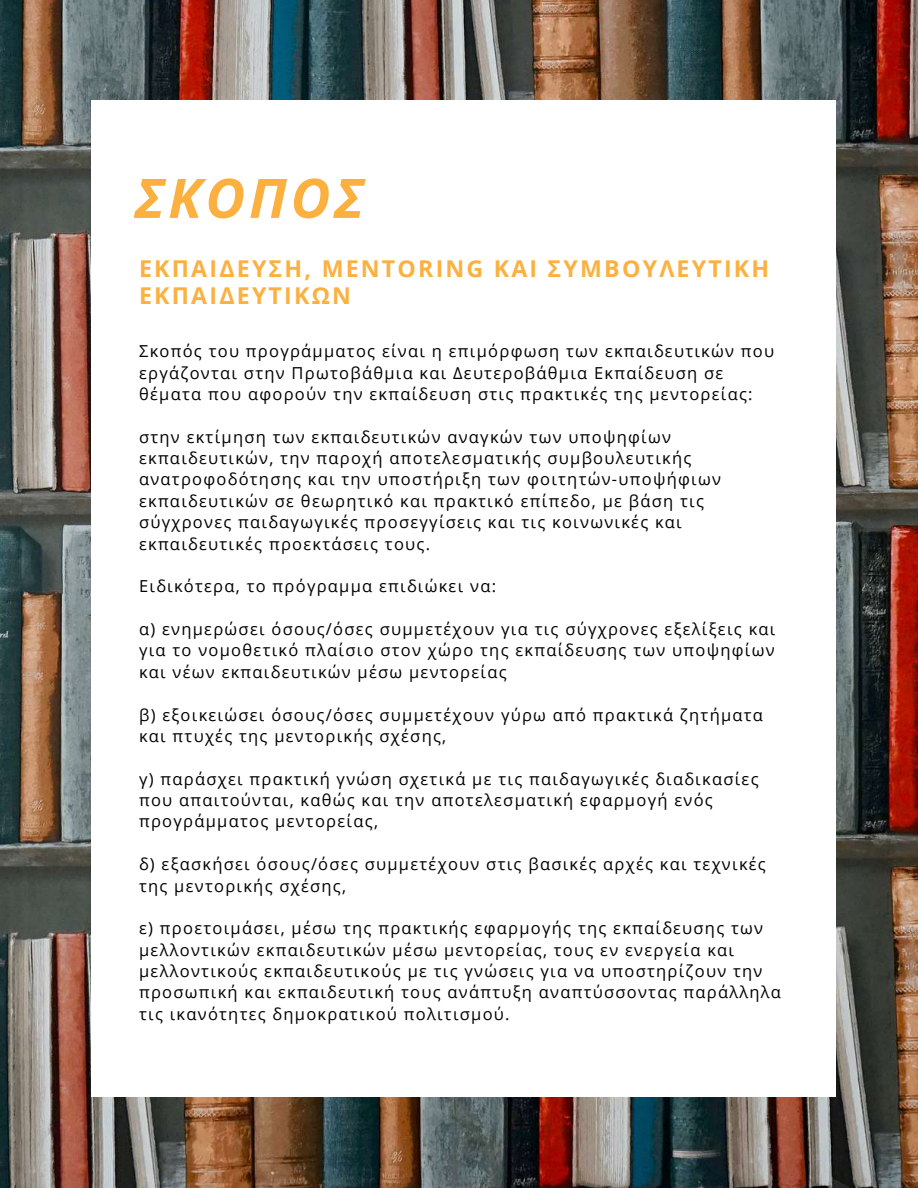
<style>
.page{position:relative;width:918px;height:1188px;background:#fff}
.page>*{position:absolute;margin:0;border:0;box-sizing:border-box;transform-origin:0 0}
.t1{font:italic 700 54.45px "Open Sans";letter-spacing:.07em;color:#fbb040}
.t2{font:700 23.25px/27px "Open Sans";letter-spacing:.095em;color:#fbb040}
.t3{font:16.5px/21.3px "Open Sans";letter-spacing:.075em;color:#000}
</style>
<div class="page">
<img style="left:0;top:0;width:918px;height:1188px">
<div style="left:92px;top:100px;width:744px;height:996px;background:#fff"></div>
<h1 class="t1" style="left:135px;top:160px;width:230px">ΣΚΟΠΟΣ</h1>
<h2 class="t2" style="left:139px;top:255px;width:632px">ΕΚΠΑIΔΕΥΣΗ, ΜENTORING ΚΑΙ ΣΥΜΒΟΥΛΕΥΤΙΚH<br>ΕΚΠΑΙΔΕΥΤΙΚΩΝ</h2>
<p class="t3" style="left:139px;top:340px;width:637px">Σκοπός του προγράμματος είναι η επιμόρφωση των εκπαιδευτικών που εργάζονται στην Πρωτοβάθμια και Δευτεροβάθμια Εκπαίδευση σε θέματα που αφορούν την εκπαίδευση στις πρακτικές της μεντορείας:</p>
<p class="t3" style="left:139px;top:426px;width:583px">στην εκτίμηση των εκπαιδευτικών αναγκών των υποψηφίων εκπαιδευτικών, την παροχή αποτελεσματικής συμβουλευτικής ανατροφοδότησης και την υποστήριξη των φοιτητών-υποψήφιων εκπαιδευτικών σε θεωρητικό και πρακτικό επίπεδο, με βάση τις σύγχρονες παιδαγωγικές προσεγγίσεις και τις κοινωνικές και εκπαιδευτικές προεκτάσεις τους.</p>
<p class="t3" style="left:139px;top:575px;width:359px">Ειδικότερα, το πρόγραμμα επιδιώκει να:</p>
<p class="t3" style="left:139px;top:618px;width:638px;text-align:justify">α) ενημερώσει όσους/όσες συμμετέχουν για τις σύγχρονες εξελίξεις και για το νομοθετικό πλαίσιο στον χώρο της εκπαίδευσης των υποψηφίων και νέων εκπαιδευτικών μέσω μεντορείας</p>
<p class="t3" style="left:139px;top:704px;width:625px">β) εξοικειώσει όσους/όσες συμμετέχουν γύρω από πρακτικά ζητήματα και πτυχές της μεντορικής σχέσης,</p>
<p class="t3" style="left:139px;top:768px;width:621px">γ) παράσχει πρακτική γνώση σχετικά με τις παιδαγωγικές διαδικασίες που απαιτούνται, καθώς και την αποτελεσματική εφαρμογή ενός προγράμματος μεντορείας,</p>
<p class="t3" style="left:139px;top:853px;width:628px">δ) εξασκήσει όσους/όσες συμμετέχουν στις βασικές αρχές και τεχνικές της μεντορικής σχέσης,</p>
<p class="t3" style="left:139px;top:917px;width:643px">ε) προετοιμάσει, μέσω της πρακτικής εφαρμογής της εκπαίδευσης των μελλοντικών εκπαιδευτικών μέσω μεντορείας, τους εν ενεργεία και μελλοντικούς εκπαιδευτικούς με τις γνώσεις για να υποστηρίζουν την προσωπική και εκπαιδευτική τους ανάπτυξη αναπτύσσοντας παράλληλα τις ικανότητες δημοκρατικού πολιτισμού.</p>
</div>
